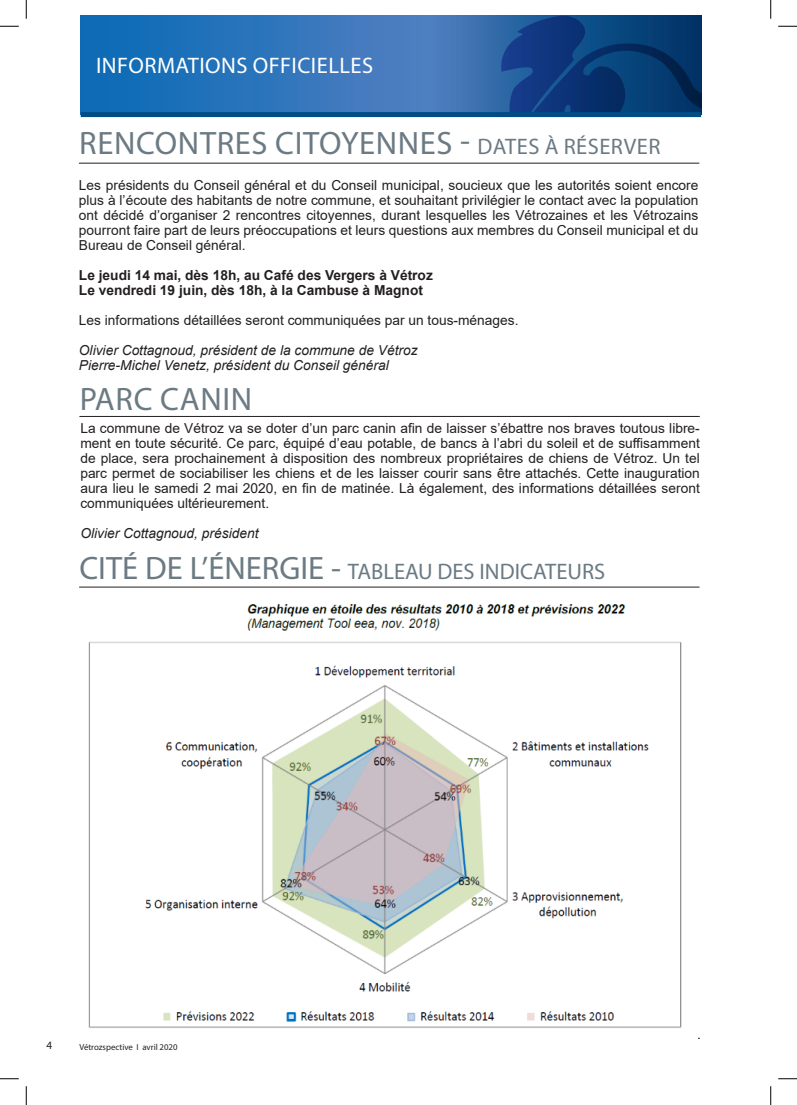
<style>
.page{position:relative;width:797px;height:1105px;background:#fff}
.page>*{position:absolute;margin:0;border:0;box-sizing:border-box;transform-origin:0 0}
.texte_standard_FR{font:32.5px "Myriad Pro";letter-spacing:.02em;color:#6b7a83}
.t1{font:22.5px "Myriad Pro";color:#6b7a83}
.texte_standard_FR-2{font:22.5px "Myriad Pro";letter-spacing:.02em;color:#fff}
.t2{font:13.75px/15px "Arial";color:#231f20;text-align:justify}
.t3{font:italic 13.75px "Arial";color:#231f20}
.t4{font:700 13.75px "Arial";color:#231f20}
.t5{font:11.25px "Myriad Pro";color:#231f20}
.t6{font:8.75px "Myriad Pro";color:#231f20}
.s1{font-size:22.5px}
.s2{font-size:32.5px}
</style>
<div class="page">
<hr style="left:79px;top:1038px;width:620px;height:1px;background:#231f20">
<hr style="left:79px;top:163px;width:620px;height:1px;background:#231f20">
<svg style="left:81px;top:16px;width:417px;height:96px;background:#2f74b9"></svg>
<svg style="left:498px;top:16px;width:203px;height:96px;background:#0c3d79"></svg>
<div style="left:81px;top:112px;width:620px;height:5px;background:#004d87"></div>
<img style="left:79px;top:604px;width:618px;height:435px">
<hr style="left:79px;top:416px;width:620px;height:1px;background:#231f20">
<hr style="left:79px;top:587px;width:620px;height:1px;background:#231f20">
<svg style="left:0;top:25px;width:19px;height:2px"></svg>
<svg style="left:778px;top:25px;width:19px;height:2px"></svg>
<svg style="left:0;top:1078px;width:19px;height:1px"></svg>
<svg style="left:778px;top:1078px;width:19px;height:1px"></svg>
<svg style="left:25px;top:0;width:2px;height:19px"></svg>
<svg style="left:25px;top:1086px;width:2px;height:19px"></svg>
<svg style="left:770px;top:0;width:1px;height:19px"></svg>
<svg style="left:770px;top:1086px;width:1px;height:19px"></svg>
<p class="texte_standard_FR-2" style="left:96px;top:51px;width:278px">INFORMATIONS OFFICIELLES</p>
<p class="texte_standard_FR" style="left:79px;top:123px;width:582px">RENCONTRES CITOYENNES - <span class="s1">DATES À RÉSERVER</span></p>
<p class="t2" style="left:79px;top:177px;width:621px">Les présidents du Conseil général et du Conseil municipal, soucieux que les autorités soient encore plus à l’écoute des habitants de notre commune, et souhaitant privilégier le contact avec la population ont décidé d’organiser 2 rencontres citoyennes, durant lesquelles les Vétrozaines et les Vétrozains pourront faire part de leurs préoccupations et leurs questions aux membres du Conseil municipal et du Bureau de Conseil général.</p>
<p class="t4" style="left:79px;top:265px;width:355px">Le jeudi 14 mai, dès 18h, au Café des Vergers à Vétroz</p>
<p class="t4" style="left:79px;top:280px;width:345px">Le vendredi 19 juin, dès 18h, à la Cambuse à Magnot</p>
<p class="t2" style="left:79px;top:312px;width:441px">Les informations détaillées seront communiquées par un tous-ménages.</p>
<p class="t3" style="left:79px;top:341px;width:340px">Olivier Cottagnoud, président de la commune de Vétroz</p>
<p class="t3" style="left:79px;top:356px;width:311px">Pierre-Michel Venetz, président du Conseil général</p>
<p class="texte_standard_FR" style="left:80px;top:379px;width:174px">PARC CANIN</p>
<p class="t2" style="left:80px;top:420px;width:621px">La commune de Vétroz va se doter d’un parc canin afin de laisser s’ébattre nos braves toutous libre&shy;ment en toute sécurité. Ce parc, équipé d’eau potable, de bancs à l’abri du soleil et de suffisamment de place, sera prochainement à disposition des nombreux propriétaires de chiens de Vétroz. Un tel parc permet de sociabiliser les chiens et de les laisser courir sans être attachés. Cette inauguration aura lieu le samedi 2 mai 2020, en fin de matinée. Là également, des informations détaillées seront communiquées ultérieurement.</p>
<p class="t3" style="left:80px;top:524px;width:180px">Olivier Cottagnoud, président</p>
<p class="t1" style="left:79px;top:557px;width:527px"><span class="s2">CITÉ DE L’ÉNERGIE -</span> TABLEAU DES INDICATEURS</p>
<p class="t5" style="left:47px;top:1038px;width:7px">4</p>
<p class="t6" style="left:79px;top:1041px;width:100px">Vétrozspective I avril 2020</p>
</div>
